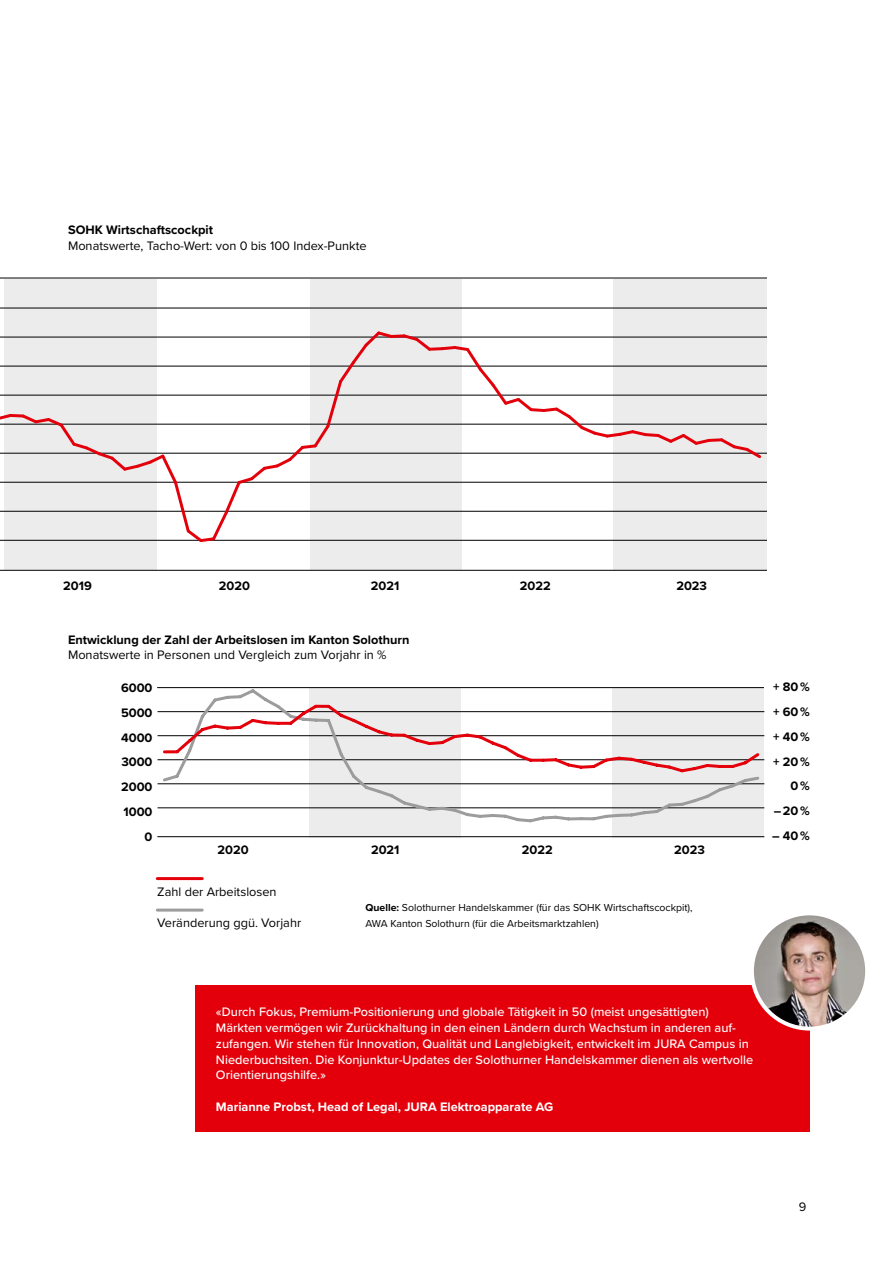
<style>
.page{position:relative;width:893px;height:1263px;background:#fff}
.page>*{position:absolute;margin:0;border:0;box-sizing:border-box;transform-origin:0 0}
.Zitat{font:500 12.75px/15.8px "Proxima Nova";color:#fff}
.GT{font:12.75px "Proxima Nova";color:#000}
.UT{font:700 12.75px "Proxima Nova";color:#000}
.Legende{font:700 12.75px "Proxima Nova";color:#000}
.Zitat_Autor{font:700 12.75px "Proxima Nova";color:#fff}
.GT-2{font:10.5px/15.8px "Proxima Nova";color:#000}
.s1{font-weight:700}
</style>
<div class="page">
<div style="left:309px;top:687px;width:152px;height:150px;background:#ececec"></div>
<div style="left:612px;top:687px;width:152px;height:150px;background:#ececec"></div>
<div style="left:4px;top:279px;width:154px;height:290px;background:#ececec"></div>
<div style="left:310px;top:279px;width:153px;height:290px;background:#ececec"></div>
<div style="left:462px;top:279px;width:154px;height:290px;background:#fff"></div>
<div style="left:613px;top:279px;width:153px;height:290px;background:#ececec"></div>
<hr style="left:0;top:511px;width:767px;height:1px;background:#000">
<hr style="left:0;top:453px;width:767px;height:1px;background:#000">
<hr style="left:0;top:395px;width:767px;height:1px;background:#000">
<hr style="left:0;top:337px;width:767px;height:1px;background:#000">
<hr style="left:0;top:308px;width:767px;height:1px;background:#000">
<hr style="left:0;top:278px;width:767px;height:1px;background:#000">
<hr style="left:0;top:570px;width:767px;height:1px;background:#000">
<hr style="left:0;top:366px;width:767px;height:1px;background:#000">
<hr style="left:0;top:424px;width:767px;height:1px;background:#000">
<hr style="left:0;top:482px;width:767px;height:1px;background:#000">
<hr style="left:0;top:540px;width:767px;height:1px;background:#000">
<svg style="left:0;top:329px;width:764px;height:216px"></svg>
<hr style="left:157px;top:687px;width:607px;height:1px;background:#000">
<hr style="left:158px;top:711px;width:606px;height:1px;background:#000">
<hr style="left:158px;top:735px;width:606px;height:1px;background:#000">
<hr style="left:158px;top:759px;width:606px;height:1px;background:#000">
<hr style="left:158px;top:783px;width:606px;height:1px;background:#000">
<hr style="left:158px;top:807px;width:606px;height:1px;background:#000">
<hr style="left:157px;top:836px;width:607px;height:1px;background:#000">
<hr style="left:157px;top:908px;width:45px;height:3px;background:#9c9c9d">
<hr style="left:157px;top:877px;width:45px;height:3px;background:#e3000b">
<div style="left:195px;top:985px;width:614px;height:147px;background:#e3000b"></div>
<img style="left:752px;top:913px;width:115px;height:115px;border-radius:58px">
<div style="left:750px;top:911px;width:119px;height:119px;border:4px solid #fff;border-radius:50%"></div>
<svg style="left:161px;top:687px;width:600px;height:136px"></svg>
<svg style="left:161px;top:702px;width:601px;height:72px"></svg>
<p class="UT" style="left:68px;top:220px;width:147px">SOHK Wirtschaftscockpit</p>
<p class="GT" style="left:68px;top:236px;width:300px">Monatswerte, Tacho-Wert: von 0 bis 100 Index-Punkte</p>
<p class="UT" style="left:63px;top:576px;width:30px">2019</p>
<p class="UT" style="left:219px;top:576px;width:33px">2020</p>
<p class="UT" style="left:371px;top:576px;width:30px">2021</p>
<p class="UT" style="left:520px;top:576px;width:32px">2022</p>
<p class="UT" style="left:676px;top:576px;width:32px">2023</p>
<p class="UT" style="left:68px;top:630px;width:343px">Entwicklung der Zahl der Arbeitslosen im Kanton Solothurn</p>
<p class="GT" style="left:68px;top:646px;width:320px">Monatswerte in Personen und Vergleich zum Vorjahr in %</p>
<p class="Legende" style="left:121px;top:678px;width:33px">6000</p>
<p class="Legende" style="left:773px;top:678px;width:38px">+ 80 %</p>
<p class="Legende" style="left:773px;top:702px;width:38px">+ 60 %</p>
<p class="Legende" style="left:773px;top:727px;width:38px">+ 40 %</p>
<p class="Legende" style="left:773px;top:752px;width:38px">+ 20 %</p>
<p class="Legende" style="left:790px;top:777px;width:21px">0 %</p>
<p class="Legende" style="left:774px;top:801px;width:37px">– 20 %</p>
<p class="Legende" style="left:145px;top:827px;width:9px">0</p>
<p class="Legende" style="left:772px;top:826px;width:39px">– 40 %</p>
<p class="UT" style="left:218px;top:840px;width:33px">2020</p>
<p class="UT" style="left:371px;top:840px;width:30px">2021</p>
<p class="UT" style="left:522px;top:840px;width:32px">2022</p>
<p class="UT" style="left:674px;top:840px;width:32px">2023</p>
<p class="Legende" style="left:121px;top:703px;width:33px">5000</p>
<p class="Legende" style="left:121px;top:728px;width:33px">4000</p>
<p class="Legende" style="left:121px;top:753px;width:33px">3000</p>
<p class="Legende" style="left:121px;top:777px;width:33px">2000</p>
<p class="Legende" style="left:124px;top:802px;width:30px">1000</p>
<p class="GT" style="left:157px;top:882px;width:121px">Zahl der Arbeitslosen</p>
<p class="GT" style="left:157px;top:913px;width:145px">Veränderung ggü. Vorjahr</p>
<p class="GT-2" style="left:365px;top:899px;width:329px"><span class="s1">Quelle:</span> Solothurner Handelskammer (für das SOHK Wirtschaftscockpit),<br>AWA Kanton Solothurn (für die Arbeitsmarktzahlen)</p>
<p class="Zitat" style="left:216px;top:1004px;width:539px">«Durch Fokus, Premium-Positionierung und globale Tätigkeit in 50 (meist ungesättigten)<br>Märkten vermögen wir Zurückhaltung in den einen Ländern durch Wachstum in anderen auf&shy;zufangen. Wir stehen für Innovation, Qualität und Langlebigkeit, entwickelt im JURA Campus in Niederbuchsiten. Die Konjunktur-Updates der Solothurner Handelskammer dienen als wertvolle Orientierungshilfe.»</p>
<p class="Zitat_Autor" style="left:216px;top:1097px;width:339px">Marianne Probst, Head of Legal, JURA Elektroapparate AG</p>
<p class="GT" style="left:799px;top:1197px;width:9px">9</p>
</div>
